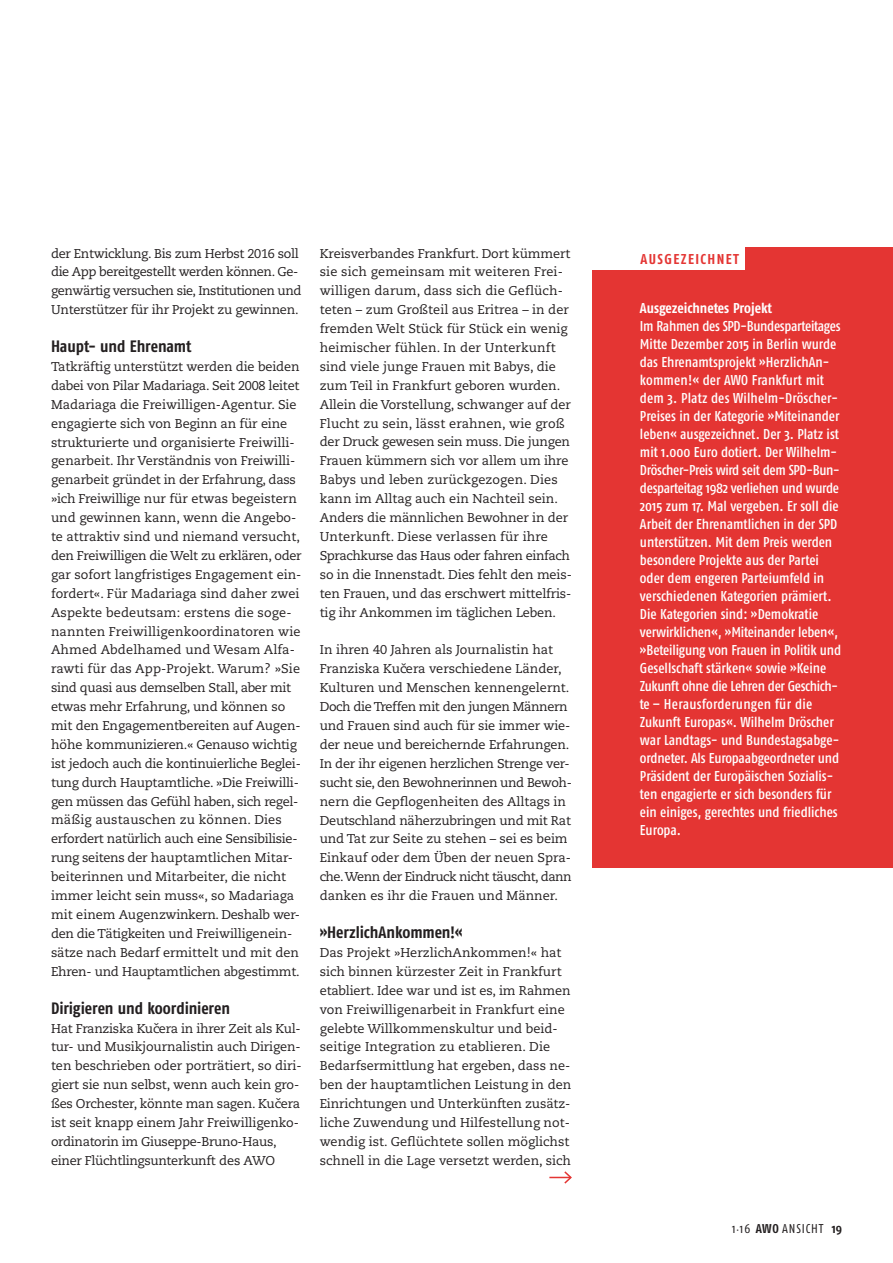
<style>
.page{position:relative;width:893px;height:1263px;background:#fff}
.page>*{position:absolute;margin:0;border:0;box-sizing:border-box;transform-origin:0 0}
.t1{font:700 16.5px "Fago Co";letter-spacing:-.01em;color:#231f20}
.t2{font:14.25px/18px "Fago Co Med";letter-spacing:-.005em;color:#fff}
.t3{font:700 14.25px "Fago Co";color:#fff}
.t4{font:700 14.25px "Fago Co";letter-spacing:.1em;color:#e43533}
.t5{font:12.75px/18.9px "Caecilia";letter-spacing:-.01em;color:#231f20}
.t6{font:12.75px/18.9px "Caecilia";letter-spacing:-.03em;color:#231f20}
.t7{font:12.75px "Fago Co";color:#231f20}
.t8{font:700 12.75px "Fago Co";color:#231f20}
.s1{font-size:12.3px}
.s2{font-size:7.5px}
.s3{font-weight:700}
</style>
<div class="page">
<div style="left:592px;top:247px;width:301px;height:620px;background:#e43533"></div>
<div style="left:584px;top:247px;width:161px;height:23px;background:#fff"></div>
<svg style="left:549px;top:1171px;width:23px;height:13px"></svg>
<p class="t6" style="left:51px;top:244px;width:252px">der Entwicklung. Bis zum Herbst 2016 soll die App bereitgestellt werden können. Ge&shy;genwärtig versuchen sie, Institutionen und Unterstützer für ihr Projekt zu gewinnen.</p>
<p class="t1" style="left:51px;top:337px;width:142px">Haupt- und Ehrenamt</p>
<p class="t5" style="left:51px;top:357px;width:252px">Tatkräftig unterstützt werden die beiden dabei von Pilar Madariaga. Seit 2008 leitet Madariaga die Freiwilligen-Agentur. Sie engagierte sich von Beginn an für eine strukturierte und organisierte Freiwilli&shy;genarbeit. Ihr Verständnis von Freiwilli&shy;genarbeit gründet in der Erfahrung, dass »ich Freiwillige nur für etwas begeistern und gewinnen kann, wenn die Angebo&shy;te attraktiv sind und niemand versucht, den Freiwilligen die Welt zu erklären, oder gar sofort langfristiges Engagement ein&shy;fordert«. Für Madariaga sind daher zwei Aspekte bedeutsam: erstens die soge&shy;nannten Freiwilligenkoordinatoren wie Ahmed Abdelhamed und Wesam Alfa&shy;rawti für das App-Projekt. Warum? »Sie sind quasi aus demselben Stall, aber mit etwas mehr Erfahrung, und können so mit den Engagementbereiten auf Augen&shy;höhe kommunizieren.« Genauso wichtig ist jedoch auch die kontinuierliche Beglei&shy;tung durch Hauptamtliche. »Die Freiwilli&shy;gen müssen das Gefühl haben, sich regel&shy;mäßig austauschen zu können. Dies erfordert natürlich auch eine Sensibilisie&shy;rung seitens der hauptamtlichen Mitar&shy;beiterinnen und Mitarbeiter, die nicht immer leicht sein muss«, so Madariaga mit einem Augenzwinkern. Deshalb wer&shy;den die Tätigkeiten und Freiwilligenein&shy;sätze nach Bedarf ermittelt und mit den Ehren- und Hauptamtlichen abgestimmt.</p>
<p class="t1" style="left:51px;top:998px;width:181px">Dirigieren und koordinieren</p>
<p class="t5" style="left:51px;top:1019px;width:252px">Hat Franziska Kucˇera in ihrer Zeit als Kul&shy;tur- und Musikjournalistin auch Dirigen&shy;ten beschrieben oder porträtiert, so diri&shy;giert sie nun selbst, wenn auch kein gro&shy;ßes Orchester, könnte man sagen. Kucˇera ist seit knapp einem Jahr Freiwilligenko&shy;ordinatorin im Giuseppe-Bruno-Haus, einer Flüchtlingsunterkunft des AWO</p>
<p class="t5" style="left:320px;top:244px;width:254px">Kreisverbandes Frankfurt. Dort kümmert sie sich gemeinsam mit weiteren Frei&shy;willigen darum, dass sich die Geflüch&shy;teten – zum Großteil aus Eritrea – in der fremden Welt Stück für Stück ein wenig heimischer fühlen. In der Unterkunft sind viele junge Frauen mit Babys, die zum Teil in Frankfurt geboren wurden.<br>Allein die Vorstellung, schwanger auf der Flucht zu sein, lässt erahnen, wie groß der Druck gewesen sein muss. Die jungen Frauen kümmern sich vor allem um ihre Babys und leben zurückgezogen. Dies kann im Alltag auch ein Nachteil sein.<br>Anders die männlichen Bewohner in der Unterkunft. Diese verlassen für ihre Sprachkurse das Haus oder fahren einfach so in die Innenstadt. Dies fehlt den meis&shy;ten Frauen, und das erschwert mittelfris&shy;tig ihr Ankommen im täglichen Leben.</p>
<p class="t5" style="left:320px;top:641px;width:254px">In ihren 40 Jahren als Journalistin hat Franziska Kuc<span class="s1">ˇ</span>era verschiedene Länder, Kulturen und Menschen kennengelernt.<br>Doch die Treffen mit den jungen Männern und Frauen sind auch für sie immer wie&shy;der neue und bereichernde Erfahrungen.<br>In der ihr eigenen herzlichen Strenge ver&shy;sucht sie, den Bewohnerinnen und Bewoh&shy;nern die Gepflogenheiten des Alltags in Deutschland näherzubringen und mit Rat und Tat zur Seite zu stehen – sei es beim Einkauf oder dem Üben der neuen Spra&shy;che. Wenn der Eindruck nicht täuscht, dann danken es ihr die Frauen und Männer.</p>
<p class="t1" style="left:320px;top:922px;width:144px">»HerzlichAnkommen!«</p>
<p class="t5" style="left:320px;top:943px;width:253px">Das Projekt »HerzlichAnkommen!« hat sich binnen kürzester Zeit in Frankfurt etabliert. Idee war und ist es, im Rahmen von Freiwilligenarbeit in Frankfurt eine gelebte Willkommenskultur und beid&shy;seitige Integration zu etablieren. Die Bedarfsermittlung hat ergeben, dass ne&shy;ben der hauptamtlichen Leistung in den Einrichtungen und Unterkünften zusätz&shy;liche Zuwendung und Hilfestellung not&shy;wendig ist. Geflüchtete sollen möglichst schnell in die Lage versetzt werden, sich</p>
<p class="t4" style="left:640px;top:251px;width:99px">Ausg ezeichn et</p>
<p class="t3" style="left:640px;top:300px;width:134px">Ausgezeichnetes Projekt</p>
<p class="t2" style="left:640px;top:317px;width:203px">Im Rahmen des SPD-Bundesparteitages Mitte Dezember 2015 in Berlin wurde das Ehrenamtsprojekt »HerzlichAn&shy;kommen!« der AWO Frankfurt mit dem 3. Platz des Wilhelm-Dröscher-Preises in der Kategorie »Miteinander leben« ausgezeichnet. Der 3. Platz ist mit 1.000 Euro dotiert. Der Wilhelm-Dröscher-Preis wird seit dem SPD-Bun&shy;desparteitag 1982 verliehen und wurde 2015 zum 17. Mal vergeben. Er soll die Arbeit der Ehrenamtlichen in der SPD unterstützen. Mit dem Preis werden besondere Projekte aus der Partei oder dem engeren Parteiumfeld in verschiedenen Kategorien prämiert.<br>Die Kategorien sind: »Demokratie verwirklichen«, »Miteinander leben«, »Beteiligung von Frauen in Politik und Gesellschaft stärken« sowie »Keine Zukunft ohne die Lehren der Geschich&shy;te – Herausforderungen für die Zukunft Europas«. Wilhelm Dröscher war Landtags- und Bundestagsabge&shy;ordneter. Als Europaabgeordneter und Präsident der Europäischen Sozialis&shy;ten engagierte er sich besonders für ein einiges, gerechtes und friedliches Europa.</p>
<p class="t7" style="left:732px;top:1221px;width:64px">1 <span class="s2">•</span>16 <span class="s3">AWO</span> ANSICHT</p>
<p class="t8" style="left:832px;top:1221px;width:12px">19</p>
</div>
